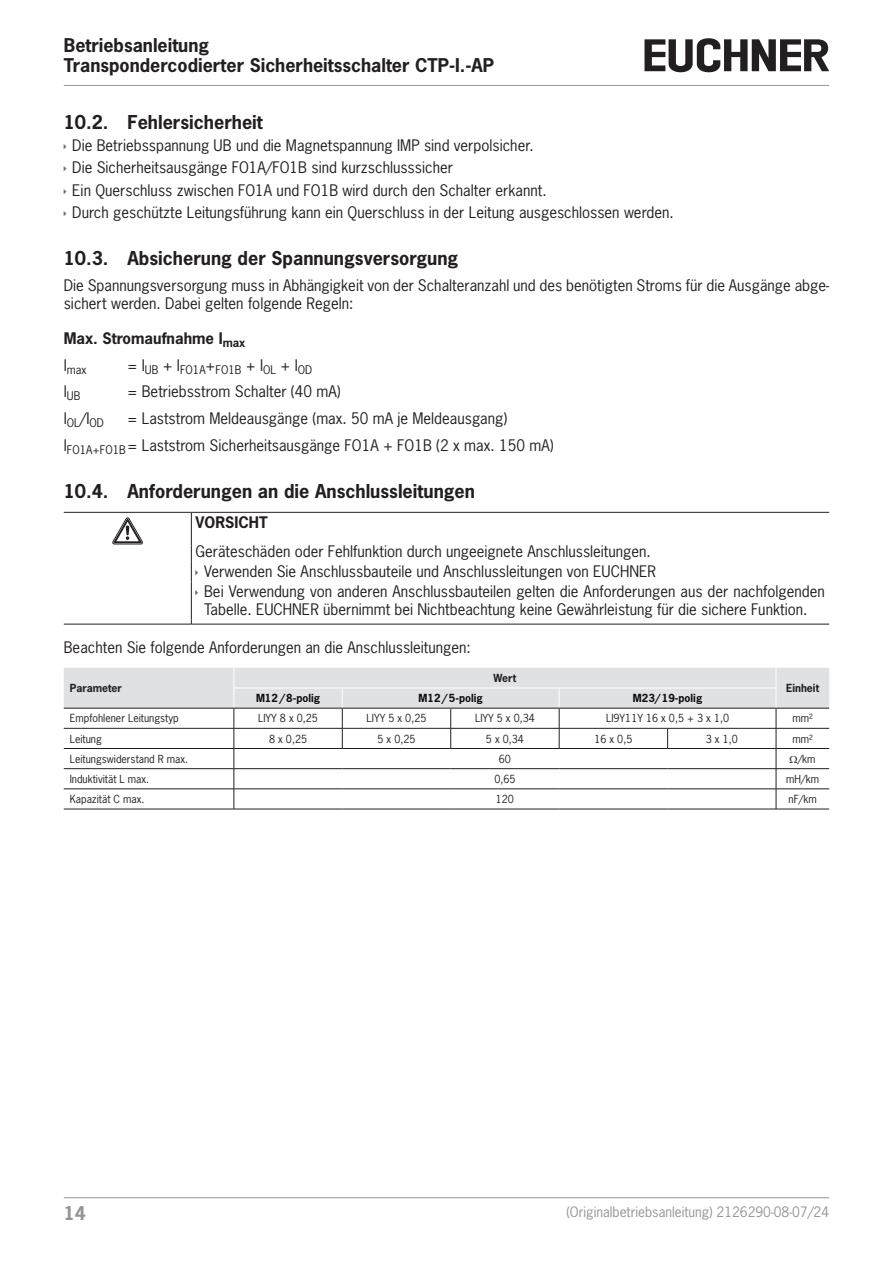
<style>
.page{position:relative;width:893px;height:1263px;background:#fff}
.page>*{position:absolute;margin:0;border:0;box-sizing:border-box;transform-origin:0 0}
.t1{font:700 18px "News Gothic Std";color:#231f20}
.t2{font:700 17.85px/20.2px "News Gothic Std";color:#231f20}
.t3{font:700 17.85px "News Gothic Std";color:#939598}
.paragraph_last{font:15px/18px "News Gothic Std";color:#231f20}
.paragraph{font:15px "News Gothic Std";color:#231f20}
.paragraph-2{font:700 15px "News Gothic Std";color:#231f20}
.signalword{font:700 15px "News Gothic Std";color:#231f20}
.t4{font:13.5px "News Gothic Std";color:#939598}
.paragraph-3{font:11.25px "News Gothic Std";color:#231f20}
.tablebodycentred{font:10.5px "News Gothic Std";color:#231f20}
.tablebodyleft{font:10.5px "News Gothic Std";color:#231f20}
.tableheadcentered{font:700 10.5px "News Gothic Std";color:#0e0b11}
.tableheadcentered-2{font:700 10.5px "News Gothic Std";color:#231f20}
.tableheadleft{font:700 10.5px "News Gothic Std";color:#231f20}
</style>
<div class="page">
<hr style="left:64px;top:85px;width:765px;height:1px;background:#939598">
<hr style="left:64px;top:1197px;width:765px;height:1px;background:#939598">
<svg style="left:644px;top:38px;width:185px;height:34px"></svg>
<hr style="left:64px;top:512px;width:127px;height:1px;background:#231f20">
<hr style="left:191px;top:512px;width:638px;height:1px;background:#231f20">
<hr style="left:191px;top:512px;width:1px;height:33px;background:#231f20">
<hr style="left:191px;top:581px;width:1px;height:39px;background:#231f20">
<hr style="left:64px;top:624px;width:127px;height:1px;background:#231f20">
<hr style="left:191px;top:624px;width:638px;height:1px;background:#231f20">
<svg style="left:113px;top:518px;width:29px;height:26px"></svg>
<hr style="left:64px;top:809px;width:170px;height:1px;background:#231f20">
<hr style="left:234px;top:809px;width:108px;height:1px;background:#231f20">
<hr style="left:342px;top:809px;width:109px;height:1px;background:#231f20">
<hr style="left:451px;top:809px;width:108px;height:1px;background:#231f20">
<hr style="left:559px;top:809px;width:109px;height:1px;background:#231f20">
<hr style="left:668px;top:809px;width:108px;height:1px;background:#231f20">
<hr style="left:776px;top:809px;width:53px;height:1px;background:#231f20">
<svg style="left:191px;top:545px;width:1px;height:36px"></svg>
<svg style="left:64px;top:668px;width:765px;height:141px"></svg>
<p class="t2" style="left:64px;top:34px;width:432px">Betriebsanleitung<br>Transpondercodierter Sicherheitsschalter CTP-I.-AP</p>
<p class="t1" style="left:64px;top:110px;width:201px">10.2. Fehlersicherheit</p>
<p class="paragraph_last" style="left:72px;top:136px;width:463px">Die Betriebsspannung UB und die Magnetspannung IMP sind verpolsicher.</p>
<p class="paragraph_last" style="left:72px;top:159px;width:382px">Die Sicherheitsausgänge FO1A/FO1B sind kurzschlusssicher</p>
<p class="paragraph_last" style="left:72px;top:181px;width:476px">Ein Querschluss zwischen FO1A und FO1B wird durch den Schalter erkannt.</p>
<p class="paragraph_last" style="left:72px;top:203px;width:603px">Durch geschützte Leitungsführung kann ein Querschluss in der Leitung ausgeschlossen werden.</p>
<p class="t1" style="left:64px;top:246px;width:396px">10.3. Absicherung der Spannungsversorgung</p>
<p class="paragraph_last" style="left:64px;top:277px;width:767px">Die Spannungsversorgung muss in Abhängigkeit von der Schalteranzahl und des benötigten Stroms für die Ausgänge abge&shy;sichert werden. Dabei gelten folgende Regeln:</p>
<p class="paragraph-2" style="left:64px;top:329px;width:183px">Max. Stromaufnahme I<sub>max</sub></p>
<p class="paragraph-3" style="left:64px;top:362px;width:24px"><sup>I</sup>max</p>
<p class="paragraph-3" style="left:128px;top:362px;width:186px"><sup>=</sup> <sup>I</sup>UB <sup>+</sup> <sup>I</sup>FO1A<sup>+</sup>FO1B <sup>+</sup> <sup>I</sup>OL <sup>+</sup> <sup>I</sup>OD</p>
<p class="paragraph-3" style="left:64px;top:389px;width:18px"><sup>I</sup>UB</p>
<p class="paragraph" style="left:128px;top:382px;width:215px">= Betriebsstrom Schalter (40 mA)</p>
<p class="paragraph-3" style="left:64px;top:415px;width:42px"><sup>I</sup>OL<sup>/I</sup>OD</p>
<p class="paragraph" style="left:128px;top:409px;width:381px">= Laststrom Meldeausgänge (max. 50 mA je Meldeausgang)</p>
<p class="paragraph_last" style="left:64px;top:436px;width:491px">I<sub>FO1A+FO1B</sub>= Laststrom Sicherheitsausgänge FO1A + FO1B (2 x max. 150 mA)</p>
<p class="t1" style="left:64px;top:479px;width:413px">10.4. Anforderungen an die Anschlussleitungen</p>
<p class="signalword" style="left:196px;top:513px;width:74px">VORSICHT</p>
<p class="paragraph" style="left:196px;top:542px;width:457px">Geräteschäden oder Fehlfunktion durch ungeeignete Anschlussleitungen.</p>
<p class="paragraph_last" style="left:204px;top:562px;width:453px">Verwenden Sie Anschlussbauteile und Anschlussleitungen von EUCHNER</p>
<p class="paragraph_last" style="left:204px;top:583px;width:622px">Bei Verwendung von anderen Anschlussbauteilen gelten die Anforderungen aus der nachfolgenden<br>Tabelle. EUCHNER übernimmt bei Nichtbeachtung keine Gewährleistung für die sichere Funktion.</p>
<p class="paragraph" style="left:64px;top:638px;width:409px">Beachten Sie folgende Anforderungen an die Anschlussleitungen:</p>
<p class="tableheadleft" style="left:70px;top:681px;width:54px">Parameter</p>
<p class="tableheadcentered-2" style="left:494px;top:671px;width:24px">Wert</p>
<p class="tableheadcentered-2" style="left:786px;top:681px;width:35px">Einheit</p>
<p class="tableheadcentered" style="left:256px;top:691px;width:66px">M12/8-polig</p>
<p class="tableheadcentered" style="left:419px;top:691px;width:66px">M12/5-polig</p>
<p class="tableheadcentered" style="left:633px;top:691px;width:71px">M23/19-polig</p>
<p class="tablebodyleft" style="left:70px;top:712px;width:110px">Empfohlener Leitungstyp</p>
<p class="tablebodycentred" style="left:258px;top:712px;width:61px">LIYY 8 x 0,25</p>
<p class="tablebodycentred" style="left:367px;top:712px;width:61px">LIYY 5 x 0,25</p>
<p class="tablebodycentred" style="left:475px;top:712px;width:61px">LIYY 5 x 0,34</p>
<p class="tablebodycentred" style="left:606px;top:712px;width:124px">LI9Y11Y 16 x 0,5 + 3 x 1,0</p>
<p class="tablebodycentred" style="left:792px;top:712px;width:22px">mm²</p>
<p class="tablebodyleft" style="left:70px;top:732px;width:34px">Leitung</p>
<p class="tablebodycentred" style="left:269px;top:732px;width:40px">8 x 0,25</p>
<p class="tablebodycentred" style="left:377px;top:732px;width:40px">5 x 0,25</p>
<p class="tablebodycentred" style="left:486px;top:732px;width:40px">5 x 0,34</p>
<p class="tablebodycentred" style="left:594px;top:732px;width:40px">16 x 0,5</p>
<p class="tablebodycentred" style="left:706px;top:732px;width:34px">3 x 1,0</p>
<p class="tablebodycentred" style="left:792px;top:732px;width:22px">mm²</p>
<p class="tablebodyleft" style="left:70px;top:752px;width:120px">Leitungswiderstand R max.</p>
<p class="tablebodycentred" style="left:499px;top:752px;width:14px">60</p>
<p class="tablebodycentred" style="left:798px;top:752px;width:19px">/km</p>
<p class="tablebodyleft" style="left:70px;top:772px;width:81px">Induktivität L max.</p>
<p class="tablebodycentred" style="left:494px;top:772px;width:23px">0,65</p>
<p class="tablebodycentred" style="left:786px;top:772px;width:34px">mH/km</p>
<p class="tablebodyleft" style="left:70px;top:792px;width:76px">Kapazität C max.</p>
<p class="tablebodycentred" style="left:496px;top:792px;width:20px">120</p>
<p class="tablebodycentred" style="left:788px;top:792px;width:30px">nF/km</p>
<p class="t3" style="left:64px;top:1201px;width:24px">14</p>
<p class="t4" style="left:566px;top:1203px;width:264px">(Originalbetriebsanleitung) 2126290-08-07/24</p>
</div>
